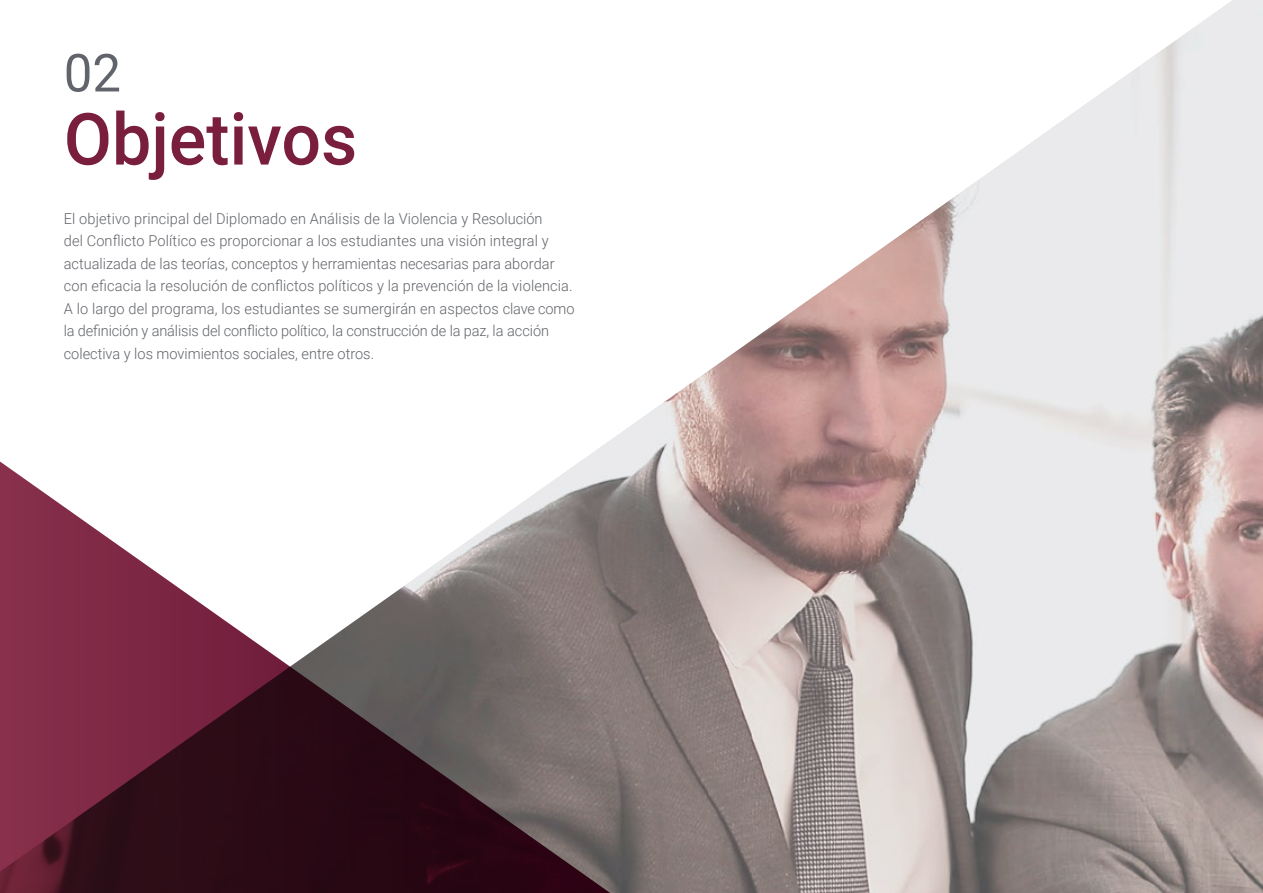
<style>
.page{position:relative;width:1263px;height:893px;background:#fff}
.page>*{position:absolute;margin:0;border:0;box-sizing:border-box;transform-origin:0 0}
.t1{font:500 72px "Roboto";color:#791e3c}
.t2{font:52.5px "Roboto";color:#61646a}
.t3{font:300 15px/22.5px "Roboto";letter-spacing:.01em;color:#61646a}
</style>
<div class="page">
<img style="left:602px;top:0;width:661px;height:893px">
<svg style="left:0;top:446px;width:640px;height:447px"></svg>
<h2 class="t2" style="left:64px;top:36px;width:59px">02</h2>
<h1 class="t1" style="left:64px;top:89px;width:295px">Objetivos</h1>
<p class="t3" style="left:64px;top:207px;width:512px">El objetivo principal del Diplomado en Análisis de la Violencia y Resolución<br>del Conflicto Político es proporcionar a los estudiantes una visión integral y actualizada de las teorías, conceptos y herramientas necesarias para abordar con eficacia la resolución de conflictos políticos y la prevención de la violencia.<br>A lo largo del programa, los estudiantes se sumergirán en aspectos clave como la definición y análisis del conflicto político, la construcción de la paz, la acción colectiva y los movimientos sociales, entre otros.</p>
</div>
